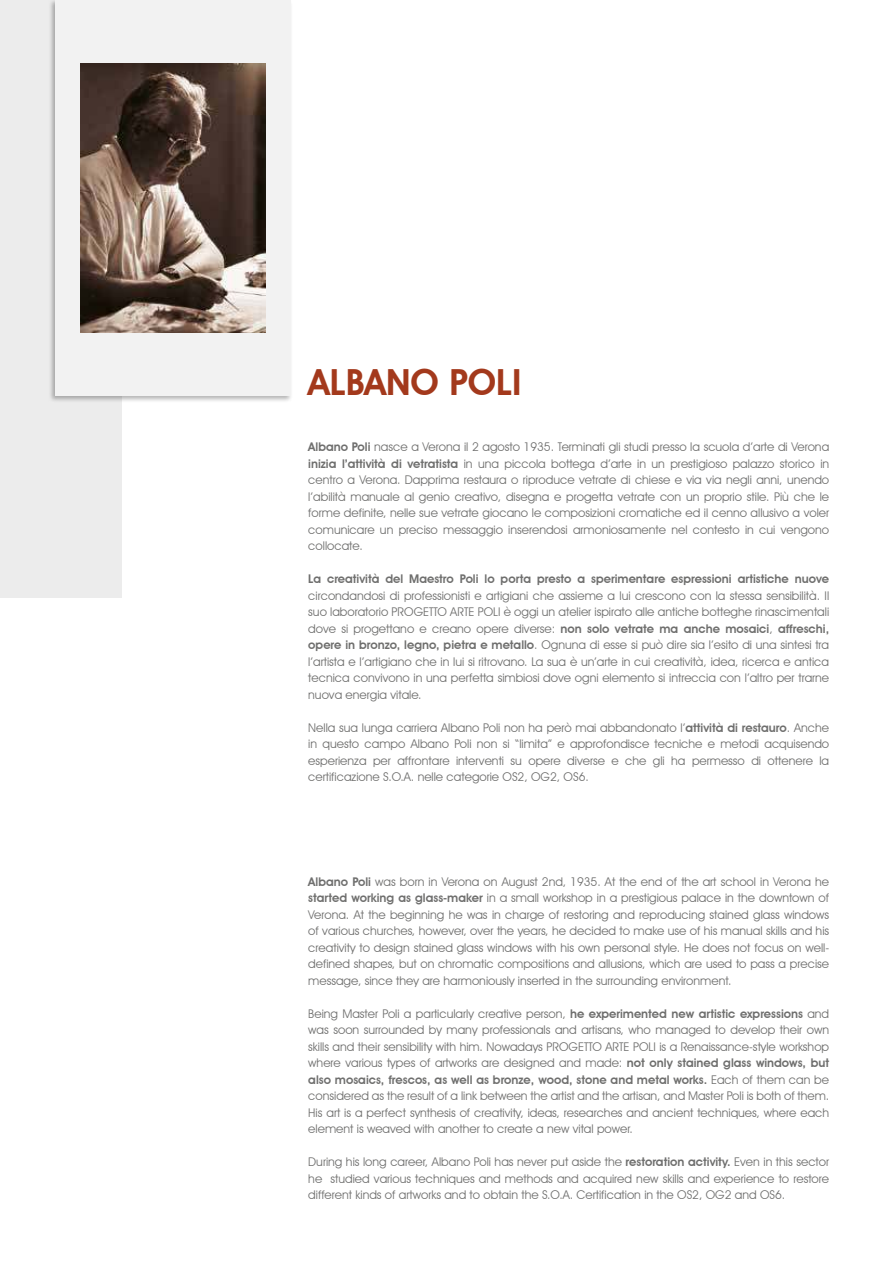
<style>
.page{position:relative;width:893px;height:1263px;background:#fff}
.page>*{position:absolute;margin:0;border:0;box-sizing:border-box;transform-origin:0 0}
.t1{font:600 36px "Avant Garde IT Cby BT";color:#a3391c}
.t2{font:12px/16.5px "Avant Garde IT Cby BT";color:#6f6f6e;text-align:justify}
.t3{font:600 12px "Avant Garde IT Cby BT";color:#6f6f6e}
.s1{font-weight:600}
</style>
<div class="page">
<div style="left:0;top:0;width:121px;height:597px;background:#ececec"></div>
<div style="left:48px;top:0;width:245px;height:403px;background:#000;opacity:.3"></div>
<div style="left:55px;top:0;width:236px;height:395px;background:#f2f2f2"></div>
<img style="left:81px;top:64px;width:185px;height:268px">
<h1 class="t1" style="left:308px;top:367px;width:215px">ALBANO POLI</h1>
<p class="t2" style="left:308px;top:440px;width:522px"><span class="s1">Albano Poli</span> nasce a Verona il 2 agosto 1935. Terminati gli studi presso la scuola d’arte di Verona <span class="s1">inizia l’attività di vetratista</span> in una piccola bottega d’arte in un prestigioso palazzo storico in centro a Verona. Dapprima restaura o riproduce vetrate di chiese e via via negli anni, unendo l’abilità manuale al genio creativo, disegna e progetta vetrate con un proprio stile. Più che le forme definite, nelle sue vetrate giocano le composizioni cromatiche ed il cenno allusivo a voler comunicare un preciso messaggio inserendosi armoniosamente nel contesto in cui vengono collocate.</p>
<p class="t3" style="left:308px;top:574px;width:522px">La creatività del Maestro Poli lo porta presto a sperimentare espressioni artistiche nuove</p>
<p class="t2" style="left:308px;top:588px;width:522px">circondandosi di professionisti e artigiani che assieme a lui crescono con la stessa sensibilità. Il suo laboratorio PROGETTO ARTE POLI è oggi un atelier ispirato alle antiche botteghe rinascimentali dove si progettano e creano opere diverse: <span class="s1">non solo vetrate ma anche mosaici</span>, <span class="s1">affreschi, opere in bronzo, legno, pietra e metallo</span>. Ognuna di esse si può dire sia l’esito di una sintesi tra l’artista e l’artigiano che in lui si ritrovano. La sua è un’arte in cui creatività, idea, ricerca e antica tecnica convivono in una perfetta simbiosi dove ogni elemento si intreccia con l’altro per trarne nuova energia vitale.</p>
<p class="t2" style="left:308px;top:720px;width:522px">Nella sua lunga carriera Albano Poli non ha però mai abbandonato l’<span class="s1">attività di restauro</span>. Anche in questo campo Albano Poli non si “limita” e approfondisce tecniche e metodi acquisendo esperienza per affrontare interventi su opere diverse e che gli ha permesso di ottenere la certificazione S.O.A. nelle categorie OS2, OG2, OS6.</p>
<p class="t2" style="left:308px;top:874px;width:522px"><span class="s1">Albano Poli</span> was born in Verona on August 2nd, 1935. At the end of the art school in Verona he <span class="s1">started working as glass-maker</span> in a small workshop in a prestigious palace in the downtown of Verona. At the beginning he was in charge of restoring and reproducing stained glass windows of various churches, however, over the years, he decided to make use of his manual skills and his creativity to design stained glass windows with his own personal style. He does not focus on well&shy;defined shapes, but on chromatic compositions and allusions, which are used to pass a precise message, since they are harmoniously inserted in the surrounding environment.</p>
<p class="t2" style="left:308px;top:1006px;width:522px">Being Master Poli a particularly creative person, <span class="s1">he experimented new artistic expressions</span> and was soon surrounded by many professionals and artisans, who managed to develop their own skills and their sensibility with him. Nowadays PROGETTO ARTE POLI is a Renaissance-style workshop where various types of artworks are designed and made: <span class="s1">not only stained glass windows, but also mosaics, frescos, as well as bronze, wood, stone and metal works.</span> Each of them can be considered as the result of a link between the artist and the artisan, and Master Poli is both of them.<br>His art is a perfect synthesis of creativity, ideas, researches and ancient techniques, where each element is weaved with another to create a new vital power.</p>
<p class="t2" style="left:308px;top:1154px;width:522px">During his long career, Albano Poli has never put aside the <span class="s1">restoration activity.</span> Even in this sector he studied various techniques and methods and acquired new skills and experience to restore different kinds of artworks and to obtain the S.O.A. Certification in the OS2, OG2 and OS6.</p>
</div>
